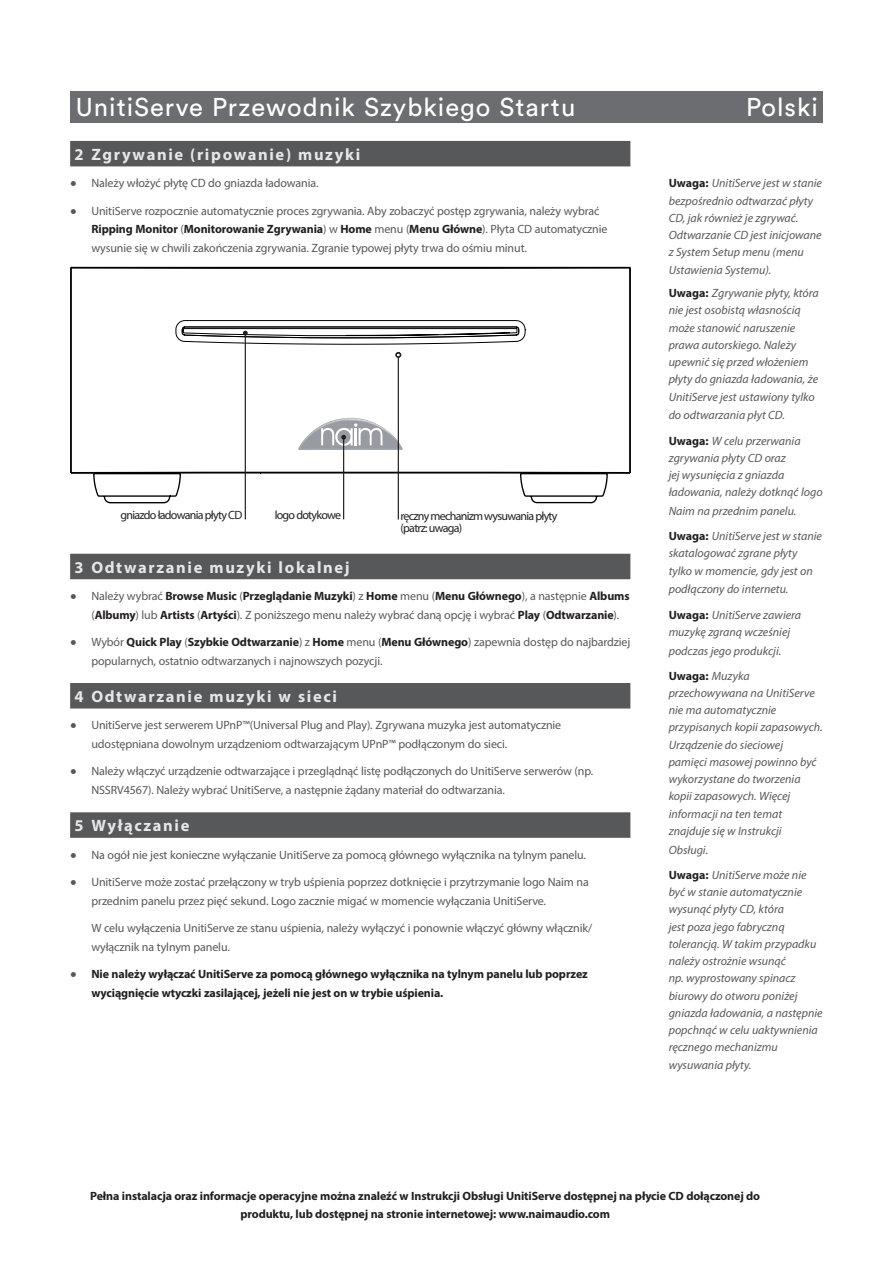
<style>
.page{position:relative;width:893px;height:1263px;background:#fff}
.page>*{position:absolute;margin:0;border:0;box-sizing:border-box;transform-origin:0 0}
.Banner{font:25.5px "Circular Std";letter-spacing:.04em;color:#fff}
.Bold_headers{font:700 16.5px "Myriad Pro";letter-spacing:.1em;color:#e6e7e9}
.Intro_Text{font:12px/18.8px "Myriad Pro";letter-spacing:-.01em;color:#57585a}
.Note{font:italic 12px/17.2px "Myriad Pro";color:#57585a}
.Intro_Text-2{font:700 12px/18.8px "Myriad Pro";letter-spacing:-.01em;color:#231f20}
.Diag_Label__L{font:12px/12px "Myriad Pro";letter-spacing:-.06em;color:#231f20}
.Diag_Label__R{font:12px "Myriad Pro";letter-spacing:-.06em;color:#231f20}
.s1{font-family:"Circular Std"}
.s2{font-weight:700;color:#231f20}
.s3{font-family:"Circular Std";font-weight:400;color:#57585a}
.s4{font-weight:700;font-style:normal;color:#231f20}
</style>
<div class="page">
<div style="left:70px;top:141px;width:560px;height:25px;background:#57585a"></div>
<div style="left:70px;top:554px;width:560px;height:25px;background:#57585a"></div>
<div style="left:70px;top:683px;width:560px;height:25px;background:#57585a"></div>
<div style="left:70px;top:812px;width:560px;height:26px;background:#57585a"></div>
<svg style="left:93px;top:475px;width:515px;height:28px"></svg>
<svg style="left:70px;top:267px;width:560px;height:208px"></svg>
<hr style="left:70px;top:267px;width:2px;height:206px;background:#000">
<hr style="left:629px;top:267px;width:1px;height:206px;background:#000">
<hr style="left:245px;top:333px;width:1px;height:186px;background:#231f20">
<svg style="left:175px;top:320px;width:351px;height:25px"></svg>
<hr style="left:398px;top:357px;width:1px;height:162px;background:#231f20">
<svg style="left:395px;top:352px;width:6px;height:6px"></svg>
<hr style="left:343px;top:437px;width:1px;height:82px;background:#231f20">
<svg style="left:298px;top:418px;width:105px;height:32px"></svg>
<div style="left:70px;top:91px;width:753px;height:32px;background:#6c6d70"></div>
<p class="Banner" style="left:76px;top:92px;width:501px">UnitiServe Przewodnik Szybkiego Startu</p>
<p class="Banner" style="left:746px;top:92px;width:73px">Polski</p>
<p class="Bold_headers" style="left:74px;top:144px;width:287px">2 Zgrywanie (ripowanie) muzyki</p>
<p class="Intro_Text" style="left:70px;top:174px;width:250px"><span class="s1">•</span> Należy włożyć płytę CD do gniazda ładowania.</p>
<p class="Intro_Text" style="left:91px;top:201px;width:518px;text-indent:-21px"><span class="s1">•</span> UnitiServe rozpocznie automatycznie proces zgrywania. Aby zobaczyć postęp zgrywania, należy wybrać<br><span class="s2">Ripping Monitor</span> (<span class="s2">Monitorowanie Zgrywania</span>) w <span class="s2">Home</span> menu (<span class="s2">Menu Główne</span>). Płyta CD automatycznie wysunie się w chwili zakończenia zgrywania. Zgranie typowej płyty trwa do ośmiu minut.</p>
<p class="Diag_Label__R" style="left:121px;top:508px;width:123px">gniazdo ładowania płyty CD</p>
<p class="Diag_Label__R" style="left:275px;top:508px;width:68px">logo dotykowe</p>
<p class="Diag_Label__L" style="left:400px;top:509px;width:159px">ręczny mechanizm wysuwania płyty (patrz: uwaga)</p>
<p class="Bold_headers" style="left:74px;top:556px;width:277px">3 Odtwarzanie muzyki lokalnej</p>
<p class="Intro_Text" style="left:91px;top:586px;width:540px;text-indent:-21px"><span class="s1">•</span> Należy wybrać <span class="s2">Browse Music</span> (<span class="s2">Przeglądanie Muzyki</span>) z <span class="s2">Home</span> menu (<span class="s2">Menu Głównego</span>), a następnie <span class="s2">Albums </span>(<span class="s2">Albumy</span>) lub <span class="s2">Artists</span> (<span class="s2">Artyści</span>). Z poniższego menu należy wybrać daną opcję i wybrać <span class="s2">Play</span> (<span class="s2">Odtwarzanie</span>).</p>
<p class="Intro_Text" style="left:91px;top:632px;width:540px;text-indent:-21px"><span class="s1">•</span> Wybór <span class="s2">Quick Play</span> (<span class="s2">Szybkie Odtwarzanie</span>) z <span class="s2">Home</span> menu (<span class="s2">Menu Głównego</span>) zapewnia dostęp do najbardziej popularnych, ostatnio odtwarzanych i najnowszych pozycji.</p>
<p class="Bold_headers" style="left:74px;top:686px;width:264px">4 Odtwarzanie muzyki w sieci</p>
<p class="Intro_Text" style="left:91px;top:716px;width:471px;text-indent:-21px"><span class="s1">•</span> UnitiServe jest serwerem UPnP™(Universal Plug and Play). Zgrywana muzyka jest automatycznie udostępniana dowolnym urządzeniom odtwarzającym UPnP™ podłączonym do sieci.</p>
<p class="Intro_Text" style="left:91px;top:762px;width:503px;text-indent:-21px"><span class="s1">•</span> Należy włączyć urządzenie odtwarzające i przeglądnąć listę podłączonych do UnitiServe serwerów (np.<br>NSSRV4567). Należy wybrać UnitiServe, a następnie żądany materiał do odtwarzania.</p>
<p class="Bold_headers" style="left:74px;top:815px;width:117px">5 Wyłączanie</p>
<p class="Intro_Text" style="left:70px;top:845px;width:517px"><span class="s1">•</span> Na ogół nie jest konieczne wyłączanie UnitiServe za pomocą głównego wyłącznika na tylnym panelu.</p>
<p class="Intro_Text" style="left:91px;top:872px;width:499px;text-indent:-21px"><span class="s1">•</span> UnitiServe może zostać przełączony w tryb uśpienia poprzez dotknięcie i przytrzymanie logo Naim na przednim panelu przez pięć sekund. Logo zacznie migać w momencie wyłączania UnitiServe.</p>
<p class="Intro_Text" style="left:91px;top:918px;width:502px">W celu wyłączenia UnitiServe ze stanu uśpienia, należy wyłączyć i ponownie włączyć główny włącznik/ wyłącznik na tylnym panelu.</p>
<p class="Intro_Text-2" style="left:91px;top:964px;width:498px;text-indent:-21px"><span class="s3">•</span> Nie należy wyłączać UnitiServe za pomocą głównego wyłącznika na tylnym panelu lub poprzez wyciągnięcie wtyczki zasilającej, jeżeli nie jest on w trybie uśpienia.</p>
<p class="Note" style="left:669px;top:174px;width:155px"><span class="s4">Uwaga:</span> UnitiServe jest w stanie bezpośrednio odtwarzać płyty<br>CD, jak również je zgrywać.<br>Odtwarzanie CD jest inicjowane z System Setup menu (menu<br>Ustawienia Systemu).</p>
<p class="Note" style="left:669px;top:284px;width:152px"><span class="s4">Uwaga:</span> Zgrywanie płyty, która nie jest osobistą własnością może stanowić naruszenie prawa autorskiego. Należy upewnić się przed włożeniem płyty do gniazda ładowania, że<br>UnitiServe jest ustawiony tylko</p>
<p class="Note" style="left:669px;top:407px;width:118px">do odtwarzania płyt CD.</p>
<p class="Note" style="left:669px;top:432px;width:155px"><span class="s4">Uwaga:</span> W celu przerwania zgrywania płyty CD oraz<br>jej wysunięcia z gniazda ładowania, należy dotknąć logo</p>
<p class="Note" style="left:669px;top:502px;width:129px">Naim na przednim panelu.</p>
<p class="Note" style="left:669px;top:527px;width:155px"><span class="s4">Uwaga:</span> UnitiServe jest w stanie skatalogować zgrane płyty tylko w momencie, gdy jest on</p>
<p class="Note" style="left:669px;top:581px;width:121px">podłączony do internetu.</p>
<p class="Note" style="left:669px;top:606px;width:134px"><span class="s4">Uwaga:</span> UnitiServe zawiera muzykę zgraną wcześniej</p>
<p class="Note" style="left:669px;top:642px;width:114px">podczas jego produkcji.</p>
<p class="Note" style="left:669px;top:667px;width:156px"><span class="s4">Uwaga:</span> Muzyka przechowywana na UnitiServe nie ma automatycznie przypisanych kopii zapasowych.<br>Urządzenie do sieciowej pamięci masowej powinno być wykorzystane do tworzenia kopii zapasowych. Więcej informacji na ten temat znajduje się w Instrukcji</p>
<p class="Note" style="left:669px;top:841px;width:41px">Obsługi.</p>
<p class="Note" style="left:669px;top:866px;width:155px"><span class="s4">Uwaga:</span> UnitiServe może nie być w stanie automatycznie wysunąć płyty CD, która<br>jest poza jego fabryczną tolerancją. W takim przypadku należy ostrożnie wsunąć<br>np. wyprostowany spinacz biurowy do otworu poniżej gniazda ładowania, a następnie popchnąć w celu uaktywnienia ręcznego mechanizmu wysuwania płyty.</p>
<p class="Intro_Text-2" style="left:90px;top:1186px;width:671px;text-align:center">Pełna instalacja oraz informacje operacyjne można znaleźć w Instrukcji Obsługi UnitiServe dostępnej na płycie CD dołączonej do produktu, lub dostępnej na stronie internetowej: www.naimaudio.com</p>
</div>
